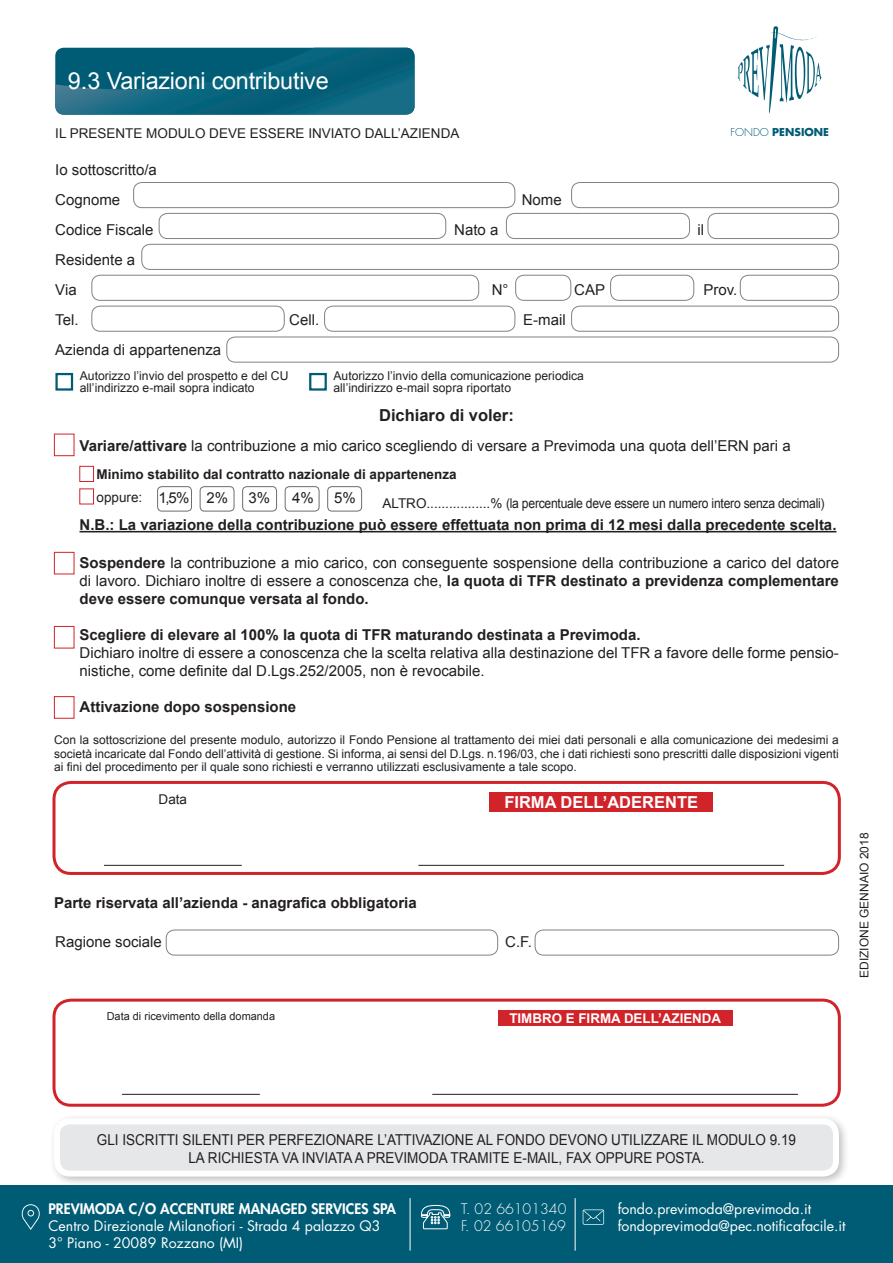
<style>
.page{position:relative;width:893px;height:1263px;background:#fff}
.page>*{position:absolute;margin:0;border:0;box-sizing:border-box;transform-origin:0 0}
.t1{font:23.4px "Arial";letter-spacing:-.01em;color:#fff}
.t2{font:700 16.5px "Arial";color:#fff}
.t3{font:700 16.5px "Arial";color:#231f20}
.t4{font:15px/18px "Arial";color:#231f20}
.t5{font:700 15px "Arial";color:#231f20}
.t6{font:15px/18px "Arial";color:#231f20;scale:.9 1}
.t7{font:14.1px/17px "Futura";color:#fff}
.t8{font:800 14.1px "Futura";color:#fff}
.t9{font:300 14.1px/17px "Futura";color:#fff}
.t10{font:13.5px "Arial";letter-spacing:-.02em;color:#231f20}
.t11{font:700 13.5px "Arial";color:#231f20}
.t12{font:700 13.35px "Arial";color:#fff}
.t13{font:12.15px/12px "Arial";color:#231f20}
.t14{font:12px/13.5px "Arial";color:#231f20;text-align:justify}
.t15{font:10.95px "Arial";color:#231f20}
.t16{font:700 10.65px "Futura";color:#005c75}
.s1{font-weight:300}
.s2{font-weight:700}
</style>
<div class="page">
<svg style="left:55px;top:48px;width:360px;height:67px;background:#0b637c"></svg>
<svg style="left:738px;top:26px;width:84px;height:88px"></svg>
<div style="left:0;top:1185px;width:893px;height:78px;background:#005c75"></div>
<hr style="left:410px;top:1198px;width:1px;height:52px;background:#fff">
<hr style="left:575px;top:1198px;width:1px;height:52px;background:#fff">
<svg style="left:21px;top:1204px;width:19px;height:26px"></svg>
<svg style="left:583px;top:1209px;width:21px;height:16px"></svg>
<svg style="left:420px;top:1204px;width:31px;height:26px"></svg>
<div style="left:49px;top:1113px;width:801px;height:75px;background:#231f20;opacity:.3"></div>
<div style="left:57px;top:1121px;width:779px;height:52px;background:#e6e7e9;border-radius:13px"></div>
<div style="left:54px;top:1118px;width:785px;height:58px;border:6px solid #fff;border-radius:13px"></div>
<div style="left:52px;top:781px;width:789px;height:94px;border:3px solid #d1232a;border-radius:17px"></div>
<hr style="left:80px;top:531px;width:756px;height:1px;background:#231f20">
<div style="left:133px;top:182px;width:382px;height:26px;border:1px solid #808285;border-radius:9px"></div>
<div style="left:571px;top:182px;width:268px;height:26px;border:1px solid #808285;border-radius:9px"></div>
<div style="left:740px;top:275px;width:99px;height:26px;border:1px solid #808285;border-radius:9px"></div>
<div style="left:610px;top:275px;width:84px;height:26px;border:1px solid #808285;border-radius:9px"></div>
<div style="left:91px;top:275px;width:388px;height:26px;border:1px solid #808285;border-radius:9px"></div>
<div style="left:571px;top:306px;width:268px;height:26px;border:1px solid #808285;border-radius:9px"></div>
<div style="left:324px;top:306px;width:191px;height:26px;border:1px solid #808285;border-radius:9px"></div>
<div style="left:91px;top:306px;width:194px;height:26px;border:1px solid #808285;border-radius:9px"></div>
<hr style="left:104px;top:865px;width:138px;height:1px;background:#231f20">
<hr style="left:418px;top:865px;width:366px;height:1px;background:#231f20">
<div style="left:489px;top:792px;width:224px;height:19px;background:#d1232a"></div>
<div style="left:159px;top:213px;width:287px;height:26px;border:1px solid #808285;border-radius:9px"></div>
<div style="left:708px;top:213px;width:131px;height:26px;border:1px solid #808285;border-radius:9px"></div>
<div style="left:506px;top:213px;width:184px;height:26px;border:1px solid #808285;border-radius:9px"></div>
<div style="left:141px;top:244px;width:698px;height:26px;border:1px solid #808285;border-radius:9px"></div>
<div style="left:226px;top:337px;width:613px;height:25px;border:1px solid #808285;border-radius:9px"></div>
<div style="left:54px;top:434px;width:20px;height:22px;border:1px solid #d1232a"></div>
<div style="left:54px;top:552px;width:20px;height:22px;border:1px solid #d1232a"></div>
<div style="left:54px;top:626px;width:20px;height:22px;border:1px solid #d1232a"></div>
<div style="left:535px;top:929px;width:304px;height:26px;border:1px solid #808285;border-radius:9px"></div>
<div style="left:166px;top:929px;width:332px;height:26px;border:1px solid #808285;border-radius:9px"></div>
<div style="left:80px;top:466px;width:14px;height:16px;border:1px solid #d1232a"></div>
<div style="left:515px;top:275px;width:56px;height:26px;border:1px solid #808285;border-radius:9px"></div>
<div style="left:52px;top:999px;width:789px;height:108px;border:3px solid #d1232a;border-radius:17px"></div>
<hr style="left:122px;top:1094px;width:138px;height:1px;background:#231f20">
<hr style="left:432px;top:1094px;width:366px;height:1px;background:#231f20">
<div style="left:498px;top:1010px;width:234px;height:16px;background:#d1232a"></div>
<div style="left:157px;top:486px;width:35px;height:25px;border:1px solid #6c6d70;border-radius:4px"></div>
<div style="left:200px;top:486px;width:34px;height:25px;border:1px solid #6c6d70;border-radius:4px"></div>
<div style="left:242px;top:486px;width:35px;height:25px;border:1px solid #6c6d70;border-radius:4px"></div>
<div style="left:285px;top:486px;width:34px;height:25px;border:1px solid #6c6d70;border-radius:4px"></div>
<div style="left:327px;top:486px;width:35px;height:25px;border:1px solid #6c6d70;border-radius:4px"></div>
<div style="left:55px;top:373px;width:18px;height:18px;border:2px solid #005c75"></div>
<div style="left:309px;top:373px;width:18px;height:18px;border:2px solid #005c75"></div>
<div style="left:54px;top:696px;width:20px;height:23px;border:1px solid #d1232a"></div>
<h1 class="t1" style="left:68px;top:66px;width:262px">9.3 Variazioni contributive</h1>
<p class="t10" style="left:55px;top:124px;width:43px">I L PRESEN</p>
<p class="t10" style="left:125px;top:124px;width:32px">TE MODU</p>
<p class="t10" style="left:188px;top:124px;width:72px">LODEVEESSE</p>
<p class="t10" style="left:286px;top:124px;width:125px">RE INVIATO DALL’AZIENDA</p>
<p class="t4" style="left:55px;top:155px;width:272px;line-height:30px">I o sottoscritto/a<br>Cognome N</p>
<p class="t4" style="left:533px;top:191px;width:31px">ome</p>
<p class="t16" style="left:730px;top:125px;width:100px"><span class="s1">FONDO</span> PENSIONE</p>
<p class="t4" style="left:55px;top:221px;width:100px">Codice Fiscale</p>
<p class="t4" style="left:454px;top:221px;width:46px">N ato a</p>
<p class="t4" style="left:697px;top:221px;width:8px">il</p>
<p class="t4" style="left:55px;top:245px;width:82px;line-height:30px">Residente a<br>Via</p>
<p class="t4" style="left:492px;top:281px;width:18px">N °</p>
<p class="t4" style="left:574px;top:281px;width:32px">CAP</p>
<p class="t4" style="left:703px;top:281px;width:35px">Prov.</p>
<p class="t4" style="left:55px;top:311px;width:25px">Tel.</p>
<p class="t4" style="left:289px;top:311px;width:138px">Cell. E</p>
<p class="t4" style="left:533px;top:311px;width:34px">-mail</p>
<p class="t4" style="left:55px;top:341px;width:167px">Azienda di appartenenza</p>
<p class="t13" style="left:80px;top:370px;width:208px">Autorizzo l’invio del prospetto e del CU all’indirizzo e-mail sopra indicato</p>
<p class="t13" style="left:333px;top:370px;width:252px">Autorizzo l’invio della comunicazione periodica all’indirizzo e-mail sopra riportato</p>
<p class="t3" style="left:379px;top:404px;width:136px">Dichiaro di voler:</p>
<p class="t4" style="left:80px;top:436px;width:713px"><span class="s2">Variare/attivare</span> la contribuzione a mio carico scegliendo di versare a Previmoda una quota dell’ERN pari a</p>
<p class="t11" style="left:97px;top:465px;width:362px">Minimo stabilito dal contratto nazionale di appartenenza</p>
<p class="t10" style="left:97px;top:488px;width:47px">oppure:</p>
<p class="t10" style="left:383px;top:494px;width:444px">ALTRO.................% (la percentuale deve essere un numero intero senza decimali)</p>
<p class="t5" style="left:80px;top:515px;width:758px">N.B.: La variazione della contribuzione può essere effettuata non prima di 12 mesi dalla precedente scelta.</p>
<p class="t4" style="left:80px;top:553px;width:761px;text-align:justify"><span class="s2">Sospendere</span> la contribuzione a mio carico, con conseguente sospensione della contribuzione a carico del datore di lavoro. Dichiaro inoltre di essere a conoscenza che, <span class="s2">la quota di TFR destinato a previdenza complementare deve essere comunque versata al fondo.</span></p>
<p class="t5" style="left:80px;top:624px;width:563px">Scegliere di elevare al 100% la quota di TFR maturando destinata a Previmoda.</p>
<p class="t4" style="left:80px;top:643px;width:761px">Dichiaro inoltre di essere a conoscenza che la scelta relativa alla destinazione del TFR a favore delle forme pensio&shy;nistiche, come definite dal D.Lgs.252/2005, non è revocabile.</p>
<p class="t5" style="left:80px;top:696px;width:218px">Attivazione dopo sospensione</p>
<p class="t4" style="left:159px;top:489px;width:71px">1,5% 2%</p>
<p class="t4" style="left:249px;top:489px;width:23px">3%</p>
<p class="t4" style="left:292px;top:489px;width:23px">4%</p>
<p class="t4" style="left:334px;top:489px;width:23px">5%</p>
<p class="t14" style="left:54px;top:733px;width:786px">Con la sottoscrizione del presente modulo, autorizzo il Fondo Pensione al trattamento dei miei dati personali e alla comunicazione dei medesimi a società incaricate dal Fondo dell’attività di gestione. Si informa, ai sensi del D.Lgs. n.196/03, che i dati richiesti sono prescritti dalle disposizioni vigenti ai fini del procedimento per il quale sono richiesti e verranno utilizzati esclusivamente a tale scopo.</p>
<p class="t10" style="left:159px;top:791px;width:30px">Data</p>
<p class="t2" style="left:504px;top:791px;width:28px">Firma</p>
<p class="t2" style="left:561px;top:791px;width:139px">dell’aderente</p>
<p class="t5" style="left:54px;top:893px;width:364px">Parte riservata all’azienda - anagrafica obbligatoria</p>
<p class="t4" style="left:55px;top:933px;width:108px">Ragione sociale</p>
<p class="t4" style="left:505px;top:933px;width:28px">C.F.</p>
<p class="t15" style="left:107px;top:1009px;width:170px">Data di ricevimento della domanda</p>
<p class="t12" style="left:509px;top:1009px;width:23px">Timbr</p>
<p class="t12" style="left:552px;top:1009px;width:50px">o e firma</p>
<p class="t12" style="left:624px;top:1009px;width:97px">dell’azienda</p>
<p class="t14" style="left:857px;top:978px;width:147px;rotate:-90deg">edizione gennaio 2018</p>
<p class="t6" style="left:188px;top:1131px;width:677px;text-indent:-91px">Gli iscritti silenti per perfezionare l’attivazione al fondo devono utilizzare il modulo 9.19<br>LA RI CHIESTA VA INVIATA A PREVIMODA</p>
<p class="t6" style="left:451px;top:1149px;width:284px">TRAMITE E-MAI L, FAX OPPU RE POSTA.</p>
<p class="t8" style="left:48px;top:1200px;width:349px">PREVIMODA C/O ACCENTURE MANAGED SERVICES SPA</p>
<p class="t7" style="left:48px;top:1218px;width:333px">Centro Direzionale Milanofiori - Strada 4 palazzo Q3<br>3° Piano - 20089 Rozzano (MI)</p>
<p class="t9" style="left:461px;top:1201px;width:107px">T. 02 66101340<br>F. 02 66105169</p>
<p class="t7" style="left:618px;top:1201px;width:229px">fondo.previmoda@previmoda.it fondoprevimoda@pec.notificafacile.it</p>
</div>
